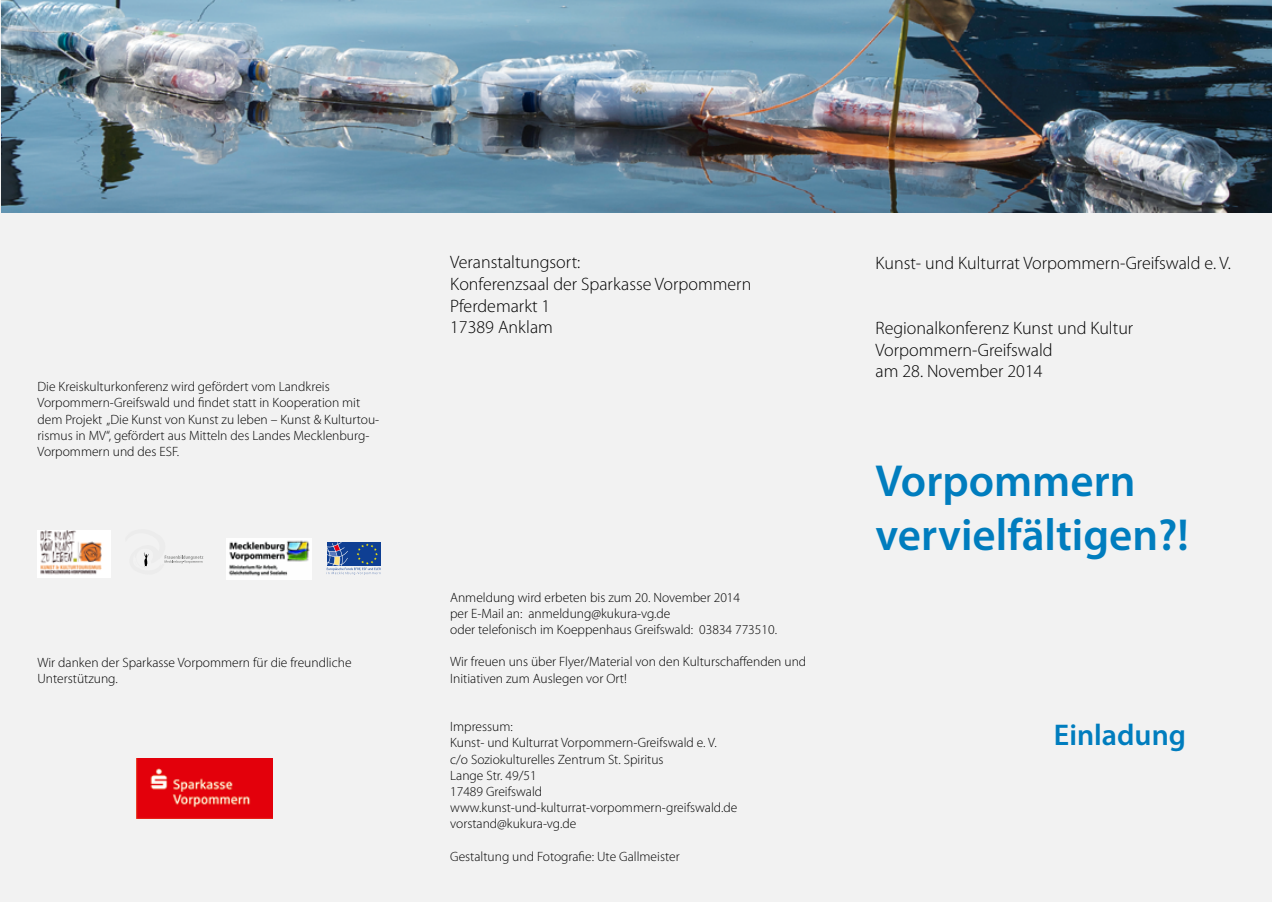
<style>
.page{position:relative;width:1272px;height:902px;background:#fff}
.page>*{position:absolute;margin:0;border:0;box-sizing:border-box;transform-origin:0 0}
.t1{font:600 45px/54px "Myriad Pro";color:#007dbe}
.t2{font:600 30px "Myriad Pro";color:#007dbe}
.t3{font:300 18px/21.6px "Myriad Pro";color:#000}
.t4{font:300 13.5px/16.2px "Myriad Pro";color:#000}
</style>
<div class="page">
<div style="left:0;top:0;width:1271px;height:901px;background:#f2f2f2"></div>
<img style="left:38px;top:530px;width:72px;height:47px">
<svg style="left:144px;top:552px;width:59px;height:15px"></svg>
<img style="left:227px;top:538px;width:85px;height:41px">
<div style="left:327px;top:542px;width:54px;height:24px;background:#0f3f93"></div>
<svg style="left:327px;top:542px;width:53px;height:32px"></svg>
<img style="left:137px;top:758px;width:136px;height:60px">
<img style="left:1px;top:0;width:1270px;height:213px">
<p class="t4" style="left:38px;top:379px;width:343px">Die Kreiskulturkonferenz wird gefördert vom Landkreis Vorpommern-Greifswald und findet statt in Kooperation mit dem Projekt „Die Kunst von Kunst zu leben – Kunst &amp; Kulturtou&shy;rismus in MV“, gefördert aus Mitteln des Landes Mecklenburg-Vorpommern und des ESF.</p>
<p class="t4" style="left:38px;top:654px;width:315px">Wir danken der Sparkasse Vorpommern für die freundliche<br>Unterstützung.</p>
<h3 class="t3" style="left:450px;top:252px;width:303px">Veranstaltungsort:<br>Konferenzsaal der Sparkasse Vorpommern<br>Pferdemarkt 1<br>17389 Anklam</h3>
<p class="t4" style="left:450px;top:589px;width:328px">Anmeldung wird erbeten bis zum 20. November 2014<br>per E-Mail an: anmeldung@kukura-vg.de<br>oder telefonisch im Koeppenhaus Greifswald: 03834 773510.</p>
<p class="t4" style="left:450px;top:654px;width:357px">Wir freuen uns über Flyer/Material von den Kulturschaffenden und<br>Initiativen zum Auslegen vor Ort!</p>
<p class="t4" style="left:450px;top:718px;width:288px">Impressum:<br>Kunst- und Kulturrat Vorpommern-Greifswald e. V. c/o Soziokulturelles Zentrum St. Spiritus<br>Lange Str. 49/51<br>17489 Greifswald www.kunst-und-kulturrat-vorpommern-greifswald.de vorstand@kukura-vg.de</p>
<p class="t4" style="left:450px;top:848px;width:231px">Gestaltung und Fotografie: Ute Gallmeister</p>
<h3 class="t3" style="left:875px;top:252px;width:357px">Kunst- und Kulturrat Vorpommern-Greifswald e. V.</h3>
<h3 class="t3" style="left:875px;top:317px;width:259px">Regionalkonferenz Kunst und Kultur<br>Vorpommern-Greifswald<br>am 28. November 2014</h3>
<h1 class="t1" style="left:875px;top:453px;width:315px">Vorpommern vervielfältigen?!</h1>
<h2 class="t2" style="left:1053px;top:715px;width:134px">Einladung</h2>
</div>
